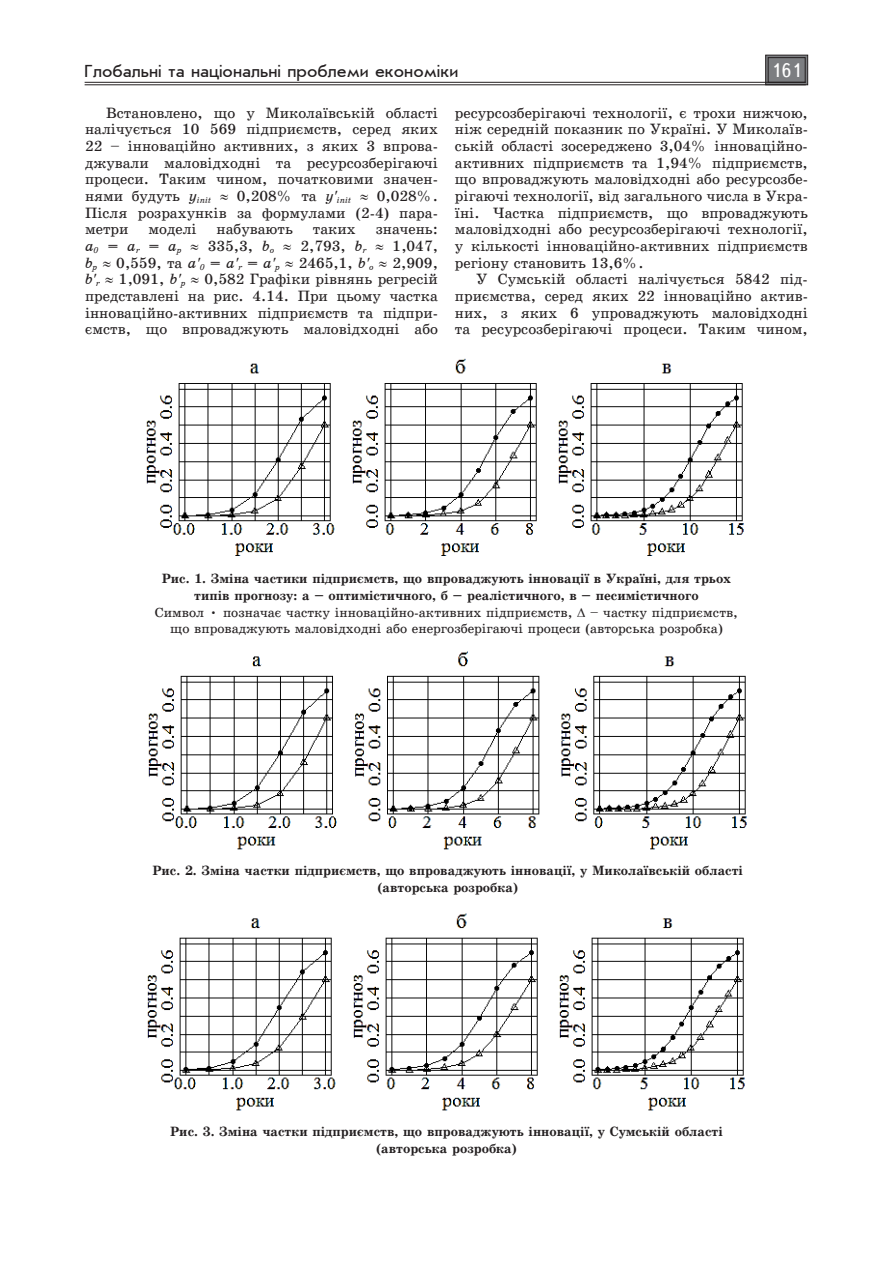
<style>
.page{position:relative;width:893px;height:1263px;background:#fff}
.page>*{position:absolute;margin:0;border:0;box-sizing:border-box;transform-origin:0 0}
.t1{font:19.5px "Ukrainian Text";color:#fff}
.t2{font:18px "Ukrainian Journal Sans";color:#231f20}
.t3{font:15px/16.6px "Ukrainian School";color:#231f20;text-align:justify}
.t4{font:13.5px/16.6px "Ukrainian School";color:#231f20;text-align:center}
.t5{font:700 13.5px/16.6px "Ukrainian School";color:#231f20;text-align:center}
.s1{font-style:italic}
.s2{font-family:"Times New Roman";font-style:italic}
.s3{font-weight:700}
.s4{font-family:"Times New Roman"}
</style>
<div class="page">
<svg style="left:765px;top:55px;width:43px;height:30px"></svg>
<div style="left:768px;top:57px;width:37px;height:26px;border:1px solid #231f20"></div>
<hr style="left:85px;top:82px;width:721px;height:1px;background:#231f20">
<hr style="left:85px;top:85px;width:721px;height:1px;background:#231f20">
<img style="left:146px;top:358px;width:598px;height:197px">
<img style="left:148px;top:651px;width:599px;height:199px">
<img style="left:147px;top:913px;width:598px;height:198px">
<p class="t2" style="left:85px;top:62px;width:375px">Глобальні та національні проблеми економіки</p>
<h1 class="t1" style="left:771px;top:60px;width:32px">161</h1>
<p class="t3" style="left:85px;top:104px;width:354px;text-indent:21px">Встановлено, що у Миколаївській області налічується 10 569 підприємств, серед яких 22 – інноваційно активних, з яких 3 впрова&shy;джували маловідходні та ресурсозберігаючі процеси. Таким чином, початковими значен&shy;нями будуть <span class="s1">y</span><sub>init</sub> ≈ 0,208% та <span class="s1">y</span><span class="s2">′</span><sub>init</sub> ≈ 0,028%.<br>Після розрахунків за формулами (2-4) пара&shy;метри</p>
<p class="t3" style="left:455px;top:104px;width:354px">ресурсозберігаючі технології, є трохи нижчою, ніж середній показник по Україні. У Миколаїв&shy;ській області зосереджено 3,04% інноваційно&shy;активних підприємств та 1,94% підприємств, що впроваджують маловідходні або ресурсозбе&shy;рігаючі технології, від загального числа в Укра&shy;їні. Частка підприємств, що впроваджують маловідходні або ресурсозберігаючі технології, у кількості інноваційно-активних підприємств регіону становить 13,6%.</p>
<p class="t3" style="left:455px;top:271px;width:354px;text-indent:21px">У Сумській області налічується 5842 під&shy;приємства, серед яких 22 інноваційно актив&shy;них, з яких 6 упроваджують маловідходні та ресурсозберігаючі процеси. Таким чином,</p>
<p class="t3" style="left:148px;top:221px;width:50px">моделі</p>
<p class="t3" style="left:217px;top:221px;width:78px">набувають</p>
<p class="t3" style="left:313px;top:221px;width:45px">таких</p>
<p class="t3" style="left:85px;top:221px;width:354px;text-indent:291px">значень: <span class="s1">а</span><sub>0</sub> <span class="s1">= a</span><sub>r</sub> <span class="s1">= a</span><sub>p</sub> ≈ 335,3, <span class="s1">b</span><sub>o</sub> ≈ 2,793, <span class="s1">b</span><sub>r</sub> ≈ 1,047, <span class="s1">b</span><sub>p</sub> ≈ 0,559, та <span class="s1">а</span><span class="s2">′</span><sub>0</sub> <span class="s1">= a</span><span class="s2">′</span><sub>r</sub> <span class="s1">= a</span><span class="s2">′</span><sub>p</sub> ≈ 2465,1, <span class="s1">b</span><span class="s2">′</span><sub>o</sub> ≈ 2,909, <span class="s1">b</span><span class="s2">′</span><sub>r</sub> ≈ 1,091, <span class="s1">b</span><span class="s2">′</span><sub>p</sub> ≈ 0,582 Графіки рівнянь регресій представлені на рис. 4.14. При цьому частка інноваційно-активних підприємств та підпри&shy;ємств, що впроваджують маловідходні або</p>
<p class="t4" style="left:155px;top:570px;width:585px"><span class="s3">Рис. 1. Зміна частики підприємств, що впроваджують інновації в Україні, для трьох типів прогнозу: а – оптимістичного, б – реалістичного, в – песимістичного<br></span>Символ • позначає частку інноваційно-активних підприємств, <span class="s4">∆</span> – частку підприємств, що впроваджують маловідходні або енергозберігаючі процеси (авторська розробка)</p>
<p class="t5" style="left:152px;top:863px;width:592px">Рис. 2. Зміна частки підприємств, що впроваджують інновації, у Миколаївській області (авторська розробка)</p>
<p class="t5" style="left:170px;top:1124px;width:554px">Рис. 3. Зміна частки підприємств, що впроваджують інновації, у Сумській області (авторська розробка)</p>
</div>
